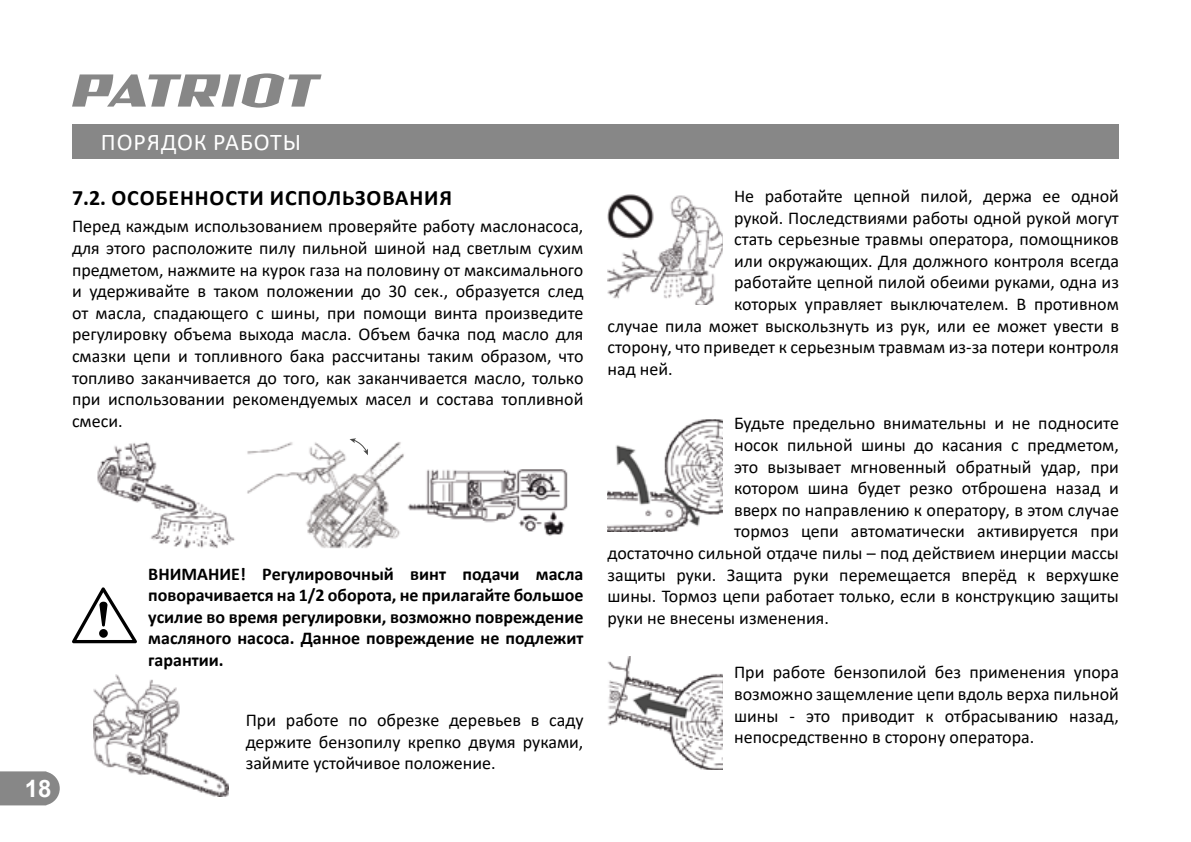
<style>
.page{position:relative;width:1191px;height:842px;background:#fff}
.page>*{position:absolute;margin:0;border:0;box-sizing:border-box;transform-origin:0 0}
.t1{font:24px "Calibri";letter-spacing:.04em;color:#fff}
.t2{font:700 24px "Arial";color:#fff}
.t3{font:700 22px "Calibri";letter-spacing:.04em;color:#000}
.t4{font:18px/21.6px "Calibri";color:#000;text-align:justify}
.t5{font:700 18px/21.6px "Calibri";color:#000;text-align:justify}
</style>
<div class="page">
<svg style="left:0;top:771px;width:60px;height:34px;background:#8f8f8f"></svg>
<div style="left:72px;top:124px;width:1047px;height:34px;background:#878787"></div>
<svg style="left:72px;top:73px;width:249px;height:35px"></svg>
<img style="left:97px;top:442px;width:471px;height:107px">
<svg style="left:349px;top:438px;width:19px;height:17px"></svg>
<img style="left:93px;top:675px;width:136px;height:122px">
<img style="left:607px;top:194px;width:115px;height:111px">
<img style="left:607px;top:420px;width:115px;height:112px">
<img style="left:608px;top:656px;width:114px;height:114px">
<svg style="left:72px;top:587px;width:65px;height:56px"></svg>
<h1 class="t1" style="left:101px;top:126px;width:202px">ПОРЯДОК РАБОТЫ</h1>
<p class="t3" style="left:72px;top:182px;width:381px">7.2. ОСОБЕННОСТИ ИСПОЛЬЗОВАНИЯ</p>
<p class="t4" style="left:72px;top:215px;width:513px">Перед каждым использованием проверяйте работу маслонасоса, для этого расположите пилу пильной шиной над светлым сухим предметом, нажмите на курок газа на половину от максимального и удерживайте в таком положении до 30 сек., образуется след от масла, спадающего с шины, при помощи винта произведите регулировку объема выхода масла. Объем бачка под масло для смазки цепи и топливного бака рассчитаны таким образом, что топливо заканчивается до того, как заканчивается масло, только при использовании рекомендуемых масел и состава топливной смеси.</p>
<h1 class="t2" style="left:25px;top:772px;width:28px">18</h1>
<p class="t5" style="left:148px;top:562px;width:437px">ВНИМАНИЕ! Регулировочный винт подачи масла поворачивается на 1/2 оборота, не прилагайте большое усилие во время регулировки, возможно повреждение масляного насоса. Данное повреждение не подлежит гарантии.</p>
<p class="t4" style="left:246px;top:709px;width:339px">При работе по обрезке деревьев в саду держите бензопилу крепко двумя руками, займите устойчивое положение.</p>
<p class="t4" style="left:734px;top:185px;width:386px">Не работайте цепной пилой, держа ее одной</p>
<p class="t4" style="left:734px;top:206px;width:386px">рукой. Последствиями работы одной рукой могут</p>
<p class="t4" style="left:734px;top:228px;width:386px">стать серьезные травмы оператора, помощников</p>
<p class="t4" style="left:734px;top:250px;width:386px">или окружающих. Для должного контроля всегда</p>
<p class="t4" style="left:734px;top:271px;width:386px">работайте цепной пилой обеими руками, одна из</p>
<p class="t4" style="left:734px;top:293px;width:386px">которых управляет выключателем. В противном</p>
<p class="t4" style="left:607px;top:314px;width:513px">случае пила может выскользнуть из рук, или ее может увести в</p>
<p class="t4" style="left:607px;top:336px;width:513px">сторону, что приведет к серьезным травмам из-за потери контроля</p>
<p class="t4" style="left:607px;top:358px;width:67px">над ней.</p>
<p class="t4" style="left:734px;top:412px;width:386px">Будьте предельно внимательны и не подносите</p>
<p class="t4" style="left:734px;top:434px;width:386px">носок пильной шины до касания с предметом,</p>
<p class="t4" style="left:734px;top:455px;width:386px">это вызывает мгновенный обратный удар, при</p>
<p class="t4" style="left:734px;top:477px;width:386px">котором шина будет резко отброшена назад и</p>
<p class="t4" style="left:734px;top:499px;width:386px">вверх по направлению к оператору, в этом случае</p>
<p class="t4" style="left:734px;top:520px;width:386px">тормоз цепи автоматически активируется при</p>
<p class="t4" style="left:607px;top:542px;width:513px">достаточно сильной отдаче пилы – под действием инерции массы</p>
<p class="t4" style="left:607px;top:563px;width:513px">защиты руки. Защита руки перемещается вперёд к верхушке</p>
<p class="t4" style="left:607px;top:585px;width:513px">шины. Тормоз цепи работает только, если в конструкцию защиты</p>
<p class="t4" style="left:607px;top:607px;width:223px">руки не внесены изменения.</p>
<p class="t4" style="left:734px;top:661px;width:386px">При работе бензопилой без применения упора возможно защемление цепи вдоль верха пильной шины - это приводит к отбрасыванию назад, непосредственно в сторону оператора.</p>
</div>
